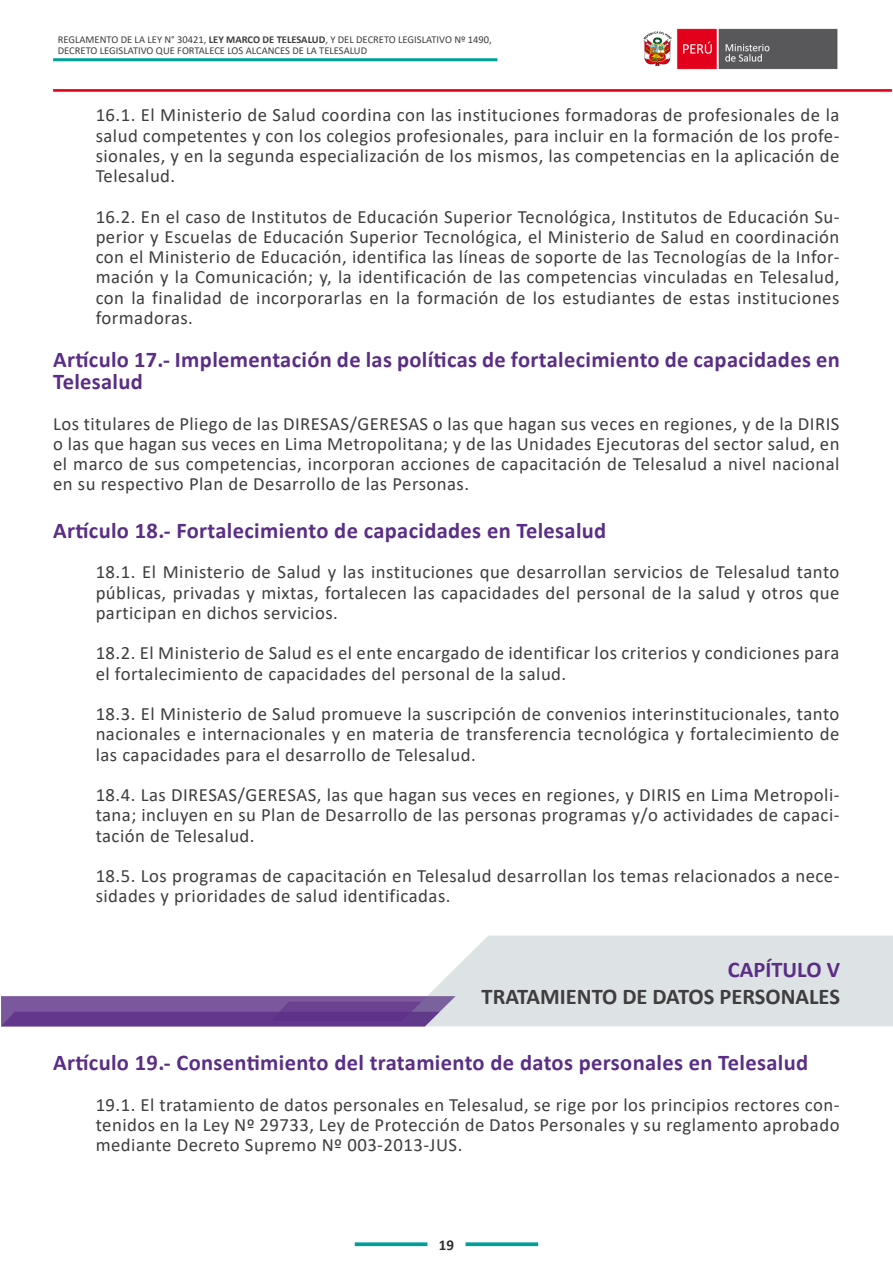
<style>
.page{position:relative;width:893px;height:1263px;background:#fff}
.page>*{position:absolute;margin:0;border:0;box-sizing:border-box;transform-origin:0 0}
.t1{font:700 22.5px/22.5px "Calibri";letter-spacing:.015em;color:#5b2d86}
.t2{font:700 22.5px "Calibri";color:#3e3e3f}
.t3{font:18.75px/20.2px "Calibri";letter-spacing:.025em;color:#3e3e3f;text-align:justify}
.t4{font:700 15px "Calibri";color:#312f30}
.t5{font:10.5px/10.5px "Calibri";color:#3e3e3f}
.s1{font-weight:700}
</style>
<div class="page">
<svg style="left:355px;top:1242px;width:72px;height:4px"></svg>
<svg style="left:466px;top:1242px;width:72px;height:4px"></svg>
<img style="left:643px;top:28px;width:195px;height:41px">
<hr style="left:53px;top:58px;width:444px;height:3px;background:#00a099">
<hr style="left:53px;top:89px;width:839px;height:3px;background:#e2001a">
<div style="left:428px;top:935px;width:465px;height:91px;background:#dde2e5"></div>
<svg style="left:1px;top:996px;width:455px;height:30px;background:#724c97"></svg>
<p class="t5" style="left:58px;top:34px;width:435px">REGLAMENTO DE LA LEY N° 30421, <span class="s1">LEY MARCO DE TELESALUD</span>, Y DEL DECRETO LEGISLATIVO Nº 1490,<br>DECRETO LEGISLATIVO QUE FORTALECE LOS ALCANCES DE LA TELESALUD</p>
<p class="t3" style="left:96px;top:105px;width:745px">16.1. El Ministerio de Salud coordina con las instituciones formadoras de profesionales de la salud competentes y con los colegios profesionales, para incluir en la formación de los profe&shy;sionales, y en la segunda especialización de los mismos, las competencias en la aplicación de Telesalud.</p>
<p class="t3" style="left:96px;top:206px;width:745px">16.2. En el caso de Institutos de Educación Superior Tecnológica, Institutos de Educación Su&shy;perior y Escuelas de Educación Superior Tecnológica, el Ministerio de Salud en coordinación con el Ministerio de Educación, identifica las líneas de soporte de las Tecnologías de la Infor&shy;mación y la Comunicación; y, la identificación de las competencias vinculadas en Telesalud, con la finalidad de incorporarlas en la formación de los estudiantes de estas instituciones formadoras.</p>
<p class="t1" style="left:53px;top:348px;width:788px">Artículo 17.- Implementación de las políticas de fortalecimiento de capacidades en<br>Telesalud</p>
<p class="t3" style="left:53px;top:413px;width:788px">Los titulares de Pliego de las DIRESAS/GERESAS o las que hagan sus veces en regiones, y de la DIRIS o las que hagan sus veces en Lima Metropolitana; y de las Unidades Ejecutoras del sector salud, en el marco de sus competencias, incorporan acciones de capacitación de Telesalud a nivel nacional en su respectivo Plan de Desarrollo de las Personas.</p>
<p class="t1" style="left:53px;top:519px;width:555px">Artículo 18.- Fortalecimiento de capacidades en Telesalud</p>
<p class="t3" style="left:96px;top:561px;width:745px">18.1. El Ministerio de Salud y las instituciones que desarrollan servicios de Telesalud tanto públicas, privadas y mixtas, fortalecen las capacidades del personal de la salud y otros que participan en dichos servicios.</p>
<p class="t3" style="left:96px;top:642px;width:745px">18.2. El Ministerio de Salud es el ente encargado de identificar los criterios y condiciones para el fortalecimiento de capacidades del personal de la salud.</p>
<p class="t3" style="left:96px;top:703px;width:745px">18.3. El Ministerio de Salud promueve la suscripción de convenios interinstitucionales, tanto nacionales e internacionales y en materia de transferencia tecnológica y fortalecimiento de las capacidades para el desarrollo de Telesalud.</p>
<p class="t3" style="left:96px;top:784px;width:745px">18.4. Las DIRESAS/GERESAS, las que hagan sus veces en regiones, y DIRIS en Lima Metropoli&shy;tana; incluyen en su Plan de Desarrollo de las personas programas y/o actividades de capaci&shy;tación de Telesalud.</p>
<p class="t3" style="left:96px;top:865px;width:745px">18.5. Los programas de capacitación en Telesalud desarrollan los temas relacionados a nece&shy;sidades y prioridades de salud identificadas.</p>
<p class="t1" style="left:728px;top:957px;width:114px">CAPÍTULO V</p>
<p class="t2" style="left:482px;top:980px;width:360px">TRATAMIENTO DE DATOS PERSONALES</p>
<p class="t1" style="left:53px;top:1051px;width:756px">Artículo 19.- Consentimiento del tratamiento de datos personales en Telesalud</p>
<p class="t3" style="left:96px;top:1094px;width:745px">19.1. El tratamiento de datos personales en Telesalud, se rige por los principios rectores con&shy;tenidos en la Ley Nº 29733, Ley de Protección de Datos Personales y su reglamento aprobado mediante Decreto Supremo Nº 003-2013-JUS.</p>
<p class="t4" style="left:439px;top:1234px;width:17px">19</p>
</div>
